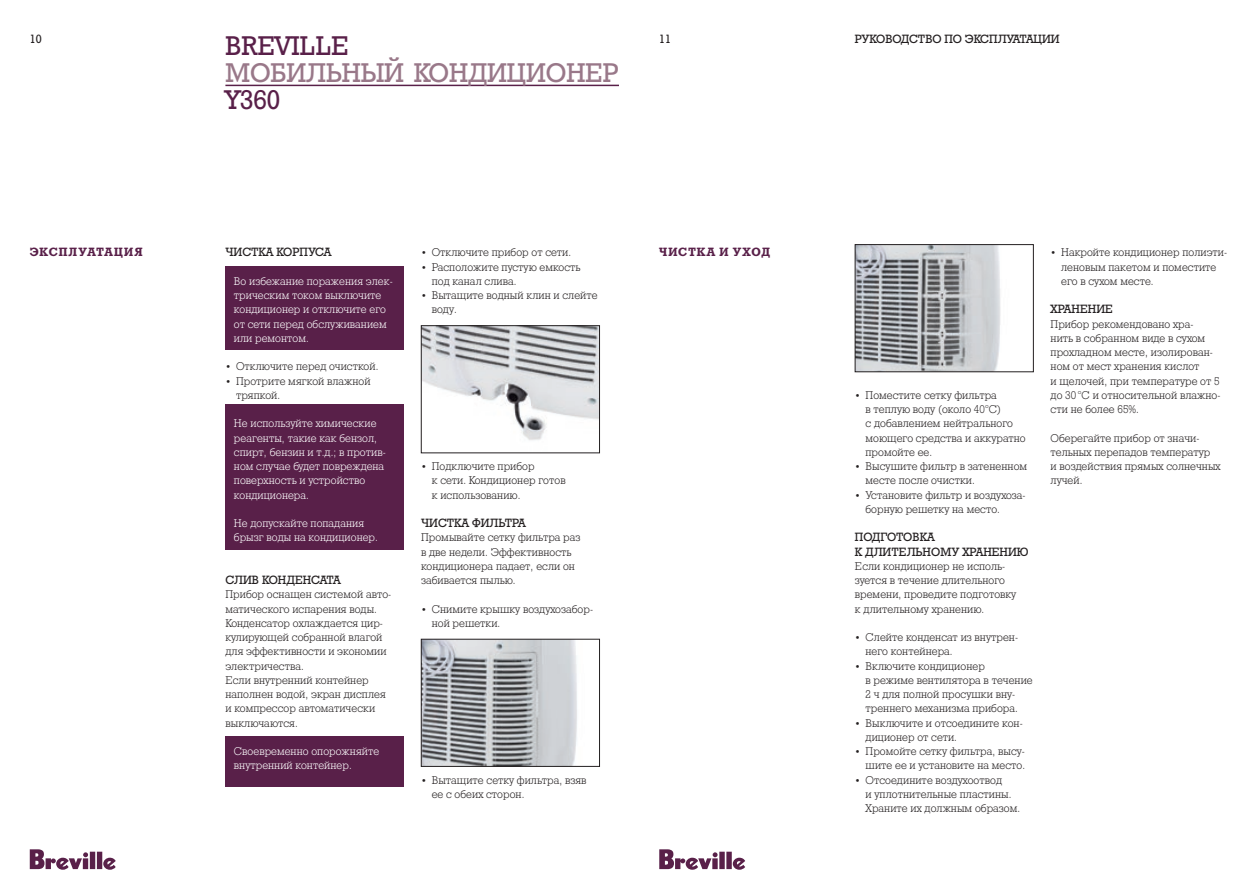
<style>
.page{position:relative;width:1259px;height:893px;background:#fff}
.page>*{position:absolute;margin:0;border:0;box-sizing:border-box;transform-origin:0 0}
.t1{font:27px "Geo Slb 712 Medium CBT";color:#997889}
.t2{font:27px "Geo Slb 712 Medium CBT";color:#592049}
.t3{font:12px/14.4px "Geo Slb 712 Medium CBT";color:#231f20}
.t4{font:12px "Geo Slb 712 Bold CBT";letter-spacing:.085em;color:#592049}
.t5{font:11.25px/14.2px "Geo Slb 712 Light CBT";letter-spacing:.005em;color:#231f20}
.t6{font:11.25px/14.2px "Geo Slb 712 Light CBT";letter-spacing:.005em;color:#fff}
.s1{font-size:9.6px}
</style>
<div class="page">
<svg style="left:30px;top:849px;width:86px;height:21px"></svg>
<svg style="left:659px;top:849px;width:86px;height:21px"></svg>
<hr style="left:225px;top:85px;width:394px;height:1px;background:#592049">
<img style="left:857px;top:246px;width:144px;height:124px">
<div style="left:855px;top:244px;width:178px;height:128px;border:1px solid #231f20"></div>
<div style="left:225px;top:267px;width:178px;height:83px;background:#592049"></div>
<div style="left:225px;top:405px;width:178px;height:145px;background:#592049"></div>
<div style="left:225px;top:737px;width:178px;height:50px;background:#592049"></div>
<img style="left:423px;top:327px;width:175px;height:113px">
<div style="left:421px;top:325px;width:179px;height:128px;border:1px solid #231f20"></div>
<img style="left:423px;top:641px;width:154px;height:124px">
<div style="left:421px;top:639px;width:179px;height:128px;border:1px solid #231f20"></div>
<p class="t3" style="left:30px;top:32px;width:13px">10</p>
<p class="t3" style="left:659px;top:32px;width:13px">11</p>
<h1 class="t2" style="left:225px;top:30px;width:125px">BREVILLE</h1>
<h1 class="t1" style="left:225px;top:57px;width:393px">Мобильный кондиционер</h1>
<h1 class="t2" style="left:225px;top:84px;width:56px">Y360</h1>
<p class="t3" style="left:855px;top:32px;width:206px">РУКОВОДСТВО ПО ЭКСПЛУАТАЦИИ</p>
<p class="t4" style="left:30px;top:245px;width:114px">ЭКСПЛУАТАЦИЯ</p>
<p class="t4" style="left:659px;top:245px;width:112px">ЧИСТКА И УХОД</p>
<p class="t3" style="left:225px;top:245px;width:107px">ЧИСТКА КОРПУСА</p>
<p class="t6" style="left:234px;top:274px;width:160px">Во избежание поражения элек&shy;трическим током выключите кондиционер и отключите его от сети перед обслуживанием или ремонтом.</p>
<p class="t5" style="left:225px;top:359px;width:154px"><span class="s1">•</span> Отключите перед очисткой.</p>
<p class="t5" style="left:236px;top:374px;width:136px;text-indent:-11px"><span class="s1">•</span> Протрите мягкой влажной тряпкой.</p>
<p class="t6" style="left:234px;top:416px;width:153px">Не используйте химические реагенты, такие как бензол, спирт, бензин и т.д.; в против&shy;ном случае будет повреждена поверхность и устройство кондиционера.</p>
<p class="t6" style="left:234px;top:516px;width:145px">Не допускайте попадания брызг воды на кондиционер.</p>
<p class="t3" style="left:225px;top:573px;width:46px">СЛИВ КОНДЕН</p>
<p class="t3" style="left:311px;top:573px;width:31px">САТА</p>
<p class="t5" style="left:225px;top:587px;width:167px">Прибор оснащен системой авто&shy;матического испарения воды.<br>Конденсатор охлаждается цир&shy;кулирующей собранной влагой для эффективности и экономии электричества.<br>Если внутренний контейнер наполнен водой, экран дисплея и компрессор автоматически выключаются.</p>
<p class="t6" style="left:234px;top:744px;width:147px">Своевременно опорожняйте внутренний контейнер.</p>
<p class="t5" style="left:421px;top:245px;width:152px"><span class="s1">•</span> Отключите прибор от сети.</p>
<p class="t5" style="left:432px;top:260px;width:150px;text-indent:-11px"><span class="s1">•</span> Расположите пустую емкость под канал слива.</p>
<p class="t5" style="left:432px;top:288px;width:167px;text-indent:-11px"><span class="s1">•</span> Вытащите водный клин и слейте воду.</p>
<p class="t5" style="left:432px;top:459px;width:135px;text-indent:-11px"><span class="s1">•</span> Подключите прибор<br>к сети. Кондиционер готов к использованию.</p>
<p class="t3" style="left:421px;top:516px;width:69px">ЧИСТКА ФИЛЬ</p>
<p class="t3" style="left:505px;top:516px;width:23px">ТРА</p>
<p class="t5" style="left:421px;top:530px;width:161px">Промывайте сетку фильтра раз в две недели. Эффективность кондиционера падает, если он забивается пылью.</p>
<p class="t5" style="left:432px;top:602px;width:163px;text-indent:-11px"><span class="s1">•</span> Снимите крышку воздухозабор&shy;ной решетки.</p>
<p class="t5" style="left:432px;top:773px;width:156px;text-indent:-11px"><span class="s1">•</span> Вытащите сетку фильтра, взяв ее с обеих сторон.</p>
<p class="t5" style="left:865px;top:388px;width:162px;text-indent:-11px"><span class="s1">•</span> Поместите сетку фильтра<br>в теплую воду (около 40°С)<br>с добавлением нейтрального моющего средства и аккуратно промойте ее.</p>
<p class="t5" style="left:865px;top:459px;width:163px;text-indent:-11px"><span class="s1">•</span> Высушите фильтр в затененном месте после очистки.</p>
<p class="t5" style="left:865px;top:488px;width:162px;text-indent:-11px"><span class="s1">•</span> Установите фильтр и воздухоза&shy;борную решетку на место.</p>
<p class="t3" style="left:855px;top:530px;width:81px">ПОДГОТОВКА<br>КДЛИ</p>
<p class="t3" style="left:891px;top:544px;width:17px">ТЕЛЬНО</p>
<p class="t3" style="left:940px;top:544px;width:53px">МУ ХРАНЕНИ</p>
<p class="t3" style="left:1017px;top:544px;width:13px">Ю</p>
<p class="t5" style="left:855px;top:559px;width:163px">Если кондиционер не исполь&shy;зуется в течение длительного времени, проведите подготовку к длительному хранению.</p>
<p class="t5" style="left:865px;top:630px;width:154px;text-indent:-11px"><span class="s1">•</span> Слейте конденсат из внутрен&shy;него контейнера.</p>
<p class="t5" style="left:865px;top:659px;width:169px;text-indent:-11px"><span class="s1">•</span> Включите кондиционер<br>в режиме вентилятора в течение<br>2 ч для полной просушки вну&shy;треннего механизма прибора.</p>
<p class="t5" style="left:865px;top:716px;width:159px;text-indent:-11px"><span class="s1">•</span> Выключите и отсоедините кон&shy;диционер от сети.</p>
<p class="t5" style="left:855px;top:744px;width:172px;text-align:right"><span class="s1">•</span> Промойте сетку фильтра, высу&shy;шите ее и установите на место.</p>
<p class="t5" style="left:865px;top:773px;width:156px;text-indent:-11px"><span class="s1">•</span> Отсоедините воздухоотвод<br>и уплотнительные пластины.<br>Храните их должным образом.</p>
<p class="t5" style="left:1061px;top:245px;width:167px;text-indent:-11px"><span class="s1">•</span> Накройте кондиционер полиэти&shy;леновым пакетом и поместите его в сухом месте.</p>
<p class="t3" style="left:1050px;top:302px;width:31px">ХРАНЕНИЕ</p>
<p class="t5" style="left:1050px;top:317px;width:171px">Прибор рекомендовано хра-<br>нить в собранном виде в сухом прохладном месте, изолирован&shy;ном от мест хранения кислот<br>и щелочей, при температуре от 5 до 30 °С и относительной влажно&shy;сти не более 65%.</p>
<p class="t5" style="left:1050px;top:431px;width:172px">Оберегайте прибор от значи&shy;тельных перепадов температур<br>и воздействия прямых солнечных лучей.</p>
</div>
